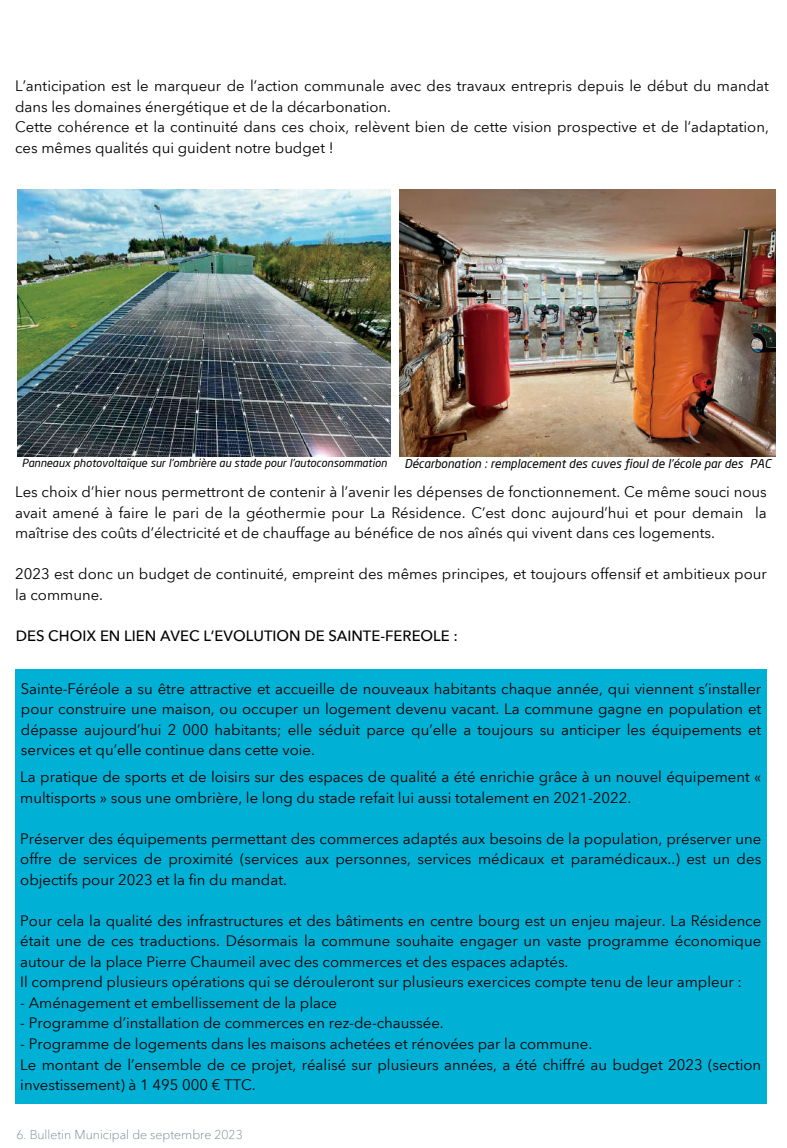
<style>
.page{position:relative;width:787px;height:1148px;background:#fff}
.page>*{position:absolute;margin:0;border:0;box-sizing:border-box;transform-origin:0 0}
.t1{font:14.85px/20.5px "Avenir Next Thai Modern";color:#000}
.t2{font:14.85px/20.5px "Avenir Next Thai Trad";color:#000}
.t3{font:500 14.85px "Avenir Next Thai Trad";color:#000}
.t4{font:100 12.45px "Avenir Next Thai Modern";color:#5a6d74}
.t5{font:italic 12px "Neo Sans";color:#000}
.t6{font:italic 11.1px "Neo Sans";color:#000}
</style>
<div class="page">
<img style="left:18px;top:190px;width:372px;height:266px">
<img style="left:399px;top:190px;width:376px;height:266px">
<div style="left:15px;top:669px;width:751px;height:435px;background:#00b0d5"></div>
<p class="t2" style="left:15px;top:76px;width:755px">L’anticipation est le marqueur de l’action communale avec des travaux entrepris depuis le début du mandat dans les domaines énergétique et de la décarbonation.<br>Cette cohérence et la continuité dans ces choix, relèvent bien de cette vision prospective et de l’adaptation, ces mêmes qualités qui guident notre budget !</p>
<p class="t6" style="left:22px;top:456px;width:366px">Panneaux photovoltaïque sur l’ombrière au stade pour l’autoconsommation</p>
<p class="t5" style="left:404px;top:457px;width:368px">Décarbonation : remplacement des cuves fioul de l’école par des PAC</p>
<p class="t2" style="left:15px;top:482px;width:753px;text-align:justify">Les choix d’hier nous permettront de contenir à l’avenir les dépenses de fonctionnement. Ce même souci nous avait amené à faire le pari de la géothermie pour La Résidence. C’est donc aujourd’hui et pour demain la maîtrise des coûts d’électricité et de chauffage au bénéfice de nos aînés qui vivent dans ces logements.</p>
<p class="t2" style="left:15px;top:564px;width:753px">2023 est donc un budget de continuité, empreint des mêmes principes, et toujours offensif et ambitieux pour la commune.</p>
<p class="t3" style="left:16px;top:627px;width:443px">DES CHOIX EN LIEN AVEC L’EVOLUTION DE SAINTE-FEREOLE :</p>
<p class="t2" style="left:21px;top:678px;width:741px;text-align:justify">Sainte-Féréole a su être attractive et accueille de nouveaux habitants chaque année, qui viennent s’installer pour construire une maison, ou occuper un logement devenu vacant. La commune gagne en population et dépasse aujourd’hui 2 000 habitants; elle séduit parce qu’elle a toujours su anticiper les équipements et services et qu’elle continue dans cette voie.</p>
<p class="t1" style="left:20px;top:766px;width:742px">La pratique de sports et de loisirs sur des espaces de qualité a été enrichie grâce à un nouvel équipement « multisports » sous une ombrière, le long du stade refait lui aussi totalement en 2021-2022.</p>
<p class="t1" style="left:20px;top:827px;width:742px;text-align:justify">Préserver des équipements permettant des commerces adaptés aux besoins de la population, préserver une offre de services de proximité (services aux personnes, services médicaux et paramédicaux..) est un des objectifs pour 2023 et la fin du mandat.</p>
<p class="t1" style="left:20px;top:909px;width:742px">Pour cela la qualité des infrastructures et des bâtiments en centre bourg est un enjeu majeur. La Résidence était une de ces traductions. Désormais la commune souhaite engager un vaste programme économique autour de la place Pierre Chaumeil avec des commerces et des espaces adaptés.<br>Il comprend plusieurs opérations qui se dérouleront sur plusieurs exercices compte tenu de leur ampleur :</p>
<p class="t1" style="left:20px;top:991px;width:318px">- Aménagement et embellissement de la place</p>
<p class="t1" style="left:20px;top:1012px;width:425px">- Programme d’installation de commerces en rez-de-chaussée.</p>
<p class="t1" style="left:20px;top:1032px;width:742px">- Programme de logements dans les maisons achetées et rénovées par la commune.<br>Le montant de l’ensemble de ce projet, réalisé sur plusieurs années, a été chiffré au budget 2023 (section investissement) à 1 495 000 € TTC.</p>
<p class="t4" style="left:16px;top:1125px;width:228px">6. Bulletin Municipal de septembre 2023</p>
</div>
